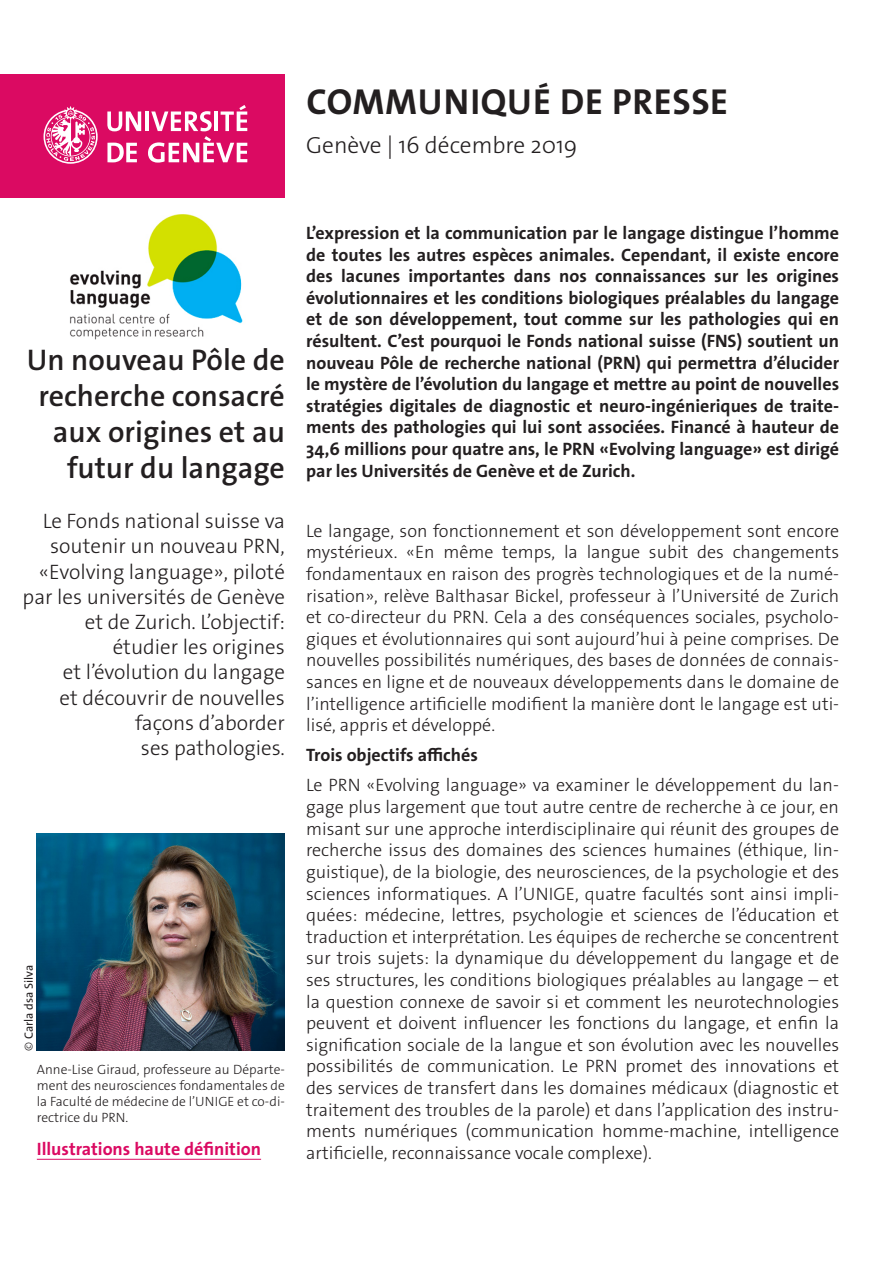
<style>
.page{position:relative;width:893px;height:1263px;background:#fff}
.page>*{position:absolute;margin:0;border:0;box-sizing:border-box;transform-origin:0 0}
._4__texte_courant{font:700 36.3px "The Sans Os F";letter-spacing:.02em;color:#231f20}
._1__grand_titre{font:600 30px/36px "The Sans Os F";color:#231f20;text-align:right}
._4__texte_courant-2{font:300 23.4px "The Sans Os F";color:#231f20}
._1__grand_titre-2{font:300 21px/25.2px "The Sans Os F";color:#231f20;text-align:right}
._4__texte_courant-3{font:300 18px/21.6px "The Sans Os F";color:#231f20;text-align:justify}
._4__texte_courant-4{font:700 18px/21.6px "The Sans Os F";color:#231f20;text-align:justify}
.t1{font:700 18px "The Sans Os F";color:#db0a62}
.t2{font:300 13.5px/16.2px "The Sans Os F";color:#231f20;text-align:justify}
.t3{font:12px "The Sans Os F";color:#231f20}
.s1{font-weight:300}
</style>
<div class="page">
<div style="left:0;top:74px;width:285px;height:124px;background:#db0a62"></div>
<svg style="left:44px;top:106px;width:54px;height:58px"></svg>
<svg style="left:107px;top:111px;width:34px;height:20px"></svg>
<hr style="left:145px;top:111px;width:4px;height:20px;background:#fff">
<svg style="left:107px;top:143px;width:30px;height:19px"></svg>
<svg style="left:148px;top:105px;width:99px;height:58px"></svg>
<hr style="left:37px;top:1159px;width:224px;height:1px;background:#db0a62">
<img style="left:70px;top:214px;width:173px;height:125px">
<img style="left:37px;top:833px;width:248px;height:218px">
<p class="_4__texte_courant" style="left:306px;top:78px;width:423px">COMMUNIQUÉ DE PRESSE</p>
<p class="_4__texte_courant-2" style="left:306px;top:130px;width:273px">Genève | 16 décembre 2019</p>
<p class="_1__grand_titre" style="left:27px;top:342px;width:259px">Un nouveau Pôle de recherche consacré aux origines et au futur du langage</p>
<p class="_1__grand_titre-2" style="left:23px;top:509px;width:264px">Le Fonds national suisse va soutenir un nouveau PRN, «Evolving language», piloté par les universités de Genève et de Zurich. L’objectif: étudier les origines<br>et l’évolution du langage<br>et découvrir de nouvelles façons d’aborder<br>ses pathologies.</p>
<p class="t3" style="left:21px;top:1051px;width:87px;rotate:-90deg"><span class="s1">©</span> Carla dsa Silva</p>
<p class="t2" style="left:37px;top:1061px;width:250px">Anne-Lise Giraud, professeure au Départe&shy;ment des neurosciences fondamentales de la Faculté de médecine de l’UNIGE et co-di&shy;rectrice du PRN.</p>
<p class="t1" style="left:37px;top:1137px;width:226px">Illustrations haute définition</p>
<p class="_4__texte_courant-4" style="left:306px;top:222px;width:534px">L’expression et la communication par le langage distingue l’homme de toutes les autres espèces animales. Cependant, il existe encore des lacunes importantes dans nos connaissances sur les origines évolutionnaires et les conditions biologiques préalables du langage et de son développement, tout comme sur les pathologies qui en résultent. C’est pourquoi le Fonds national suisse (FNS) soutient un nouveau Pôle de recherche national (PRN) qui permettra d’élucider le mystère de l’évolution du langage et mettre au point de nouvelles stratégies digitales de diagnostic et neuro-ingénieriques de traite&shy;ments des pathologies qui lui sont associées. Financé à hauteur de 34,6 millions pour quatre ans, le PRN «Evolving language» est dirigé par les Universités de Genève et de Zurich.</p>
<p class="_4__texte_courant-3" style="left:306px;top:520px;width:534px">Le langage, son fonctionnement et son développement sont encore mystérieux. «En même temps, la langue subit des changements fondamentaux en raison des progrès technologiques et de la numé&shy;risation», relève Balthasar Bickel, professeur à l’Université de Zurich et co-directeur du PRN. Cela a des conséquences sociales, psycholo&shy;giques et évolutionnaires qui sont aujourd’hui à peine comprises. De nouvelles possibilités numériques, des bases de données de connais&shy;sances en ligne et de nouveaux développements dans le domaine de l’intelligence artificielle modifient la manière dont le langage est uti&shy;lisé, appris et développé.</p>
<p class="_4__texte_courant-4" style="left:306px;top:745px;width:173px">Trois objectifs affichés</p>
<p class="_4__texte_courant-3" style="left:306px;top:775px;width:534px">Le PRN «Evolving language» va examiner le développement du lan&shy;gage plus largement que tout autre centre de recherche à ce jour, en misant sur une approche interdisciplinaire qui réunit des groupes de recherche issus des domaines des sciences humaines (éthique, lin&shy;guistique), de la biologie, des neurosciences, de la psychologie et des sciences informatiques. A l’UNIGE, quatre facultés sont ainsi impli&shy;quées: médecine, lettres, psychologie et sciences de l’éducation et traduction et interprétation. Les équipes de recherche se concentrent sur trois sujets: la dynamique du développement du langage et de ses structures, les conditions biologiques préalables au langage – et la question connexe de savoir si et comment les neurotechnologies peuvent et doivent influencer les fonctions du langage, et enfin la signification sociale de la langue et son évolution avec les nouvelles possibilités de communication. Le PRN promet des innovations et des services de transfert dans les domaines médicaux (diagnostic et traitement des troubles de la parole) et dans l’application des instru&shy;ments numériques (communication homme-machine, intelligence artificielle, reconnaissance vocale complexe).</p>
</div>
